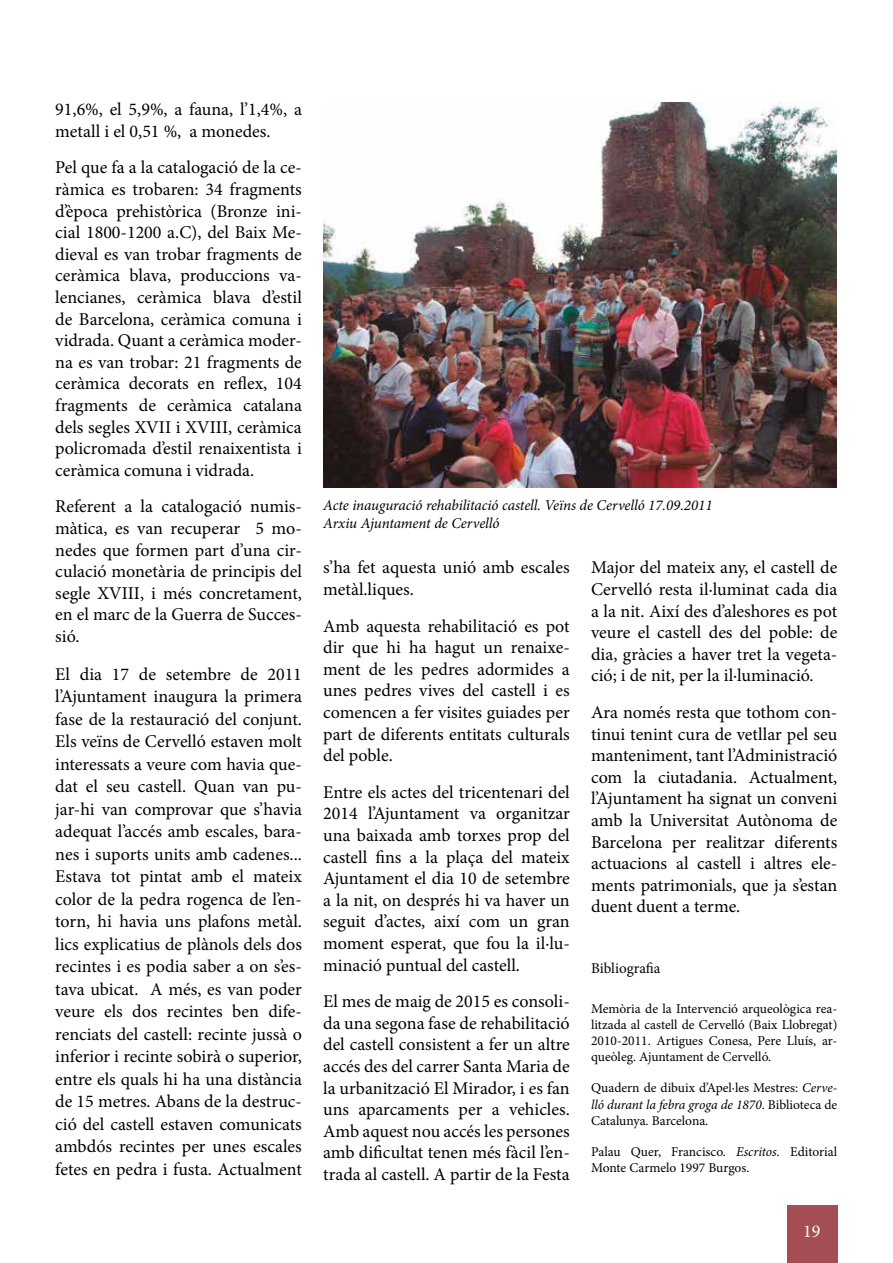
<style>
.page{position:relative;width:893px;height:1263px;background:#fff}
.page>*{position:absolute;margin:0;border:0;box-sizing:border-box;transform-origin:0 0}
.t1{font:18px/21.6px "Minion Pro";color:#000;text-align:justify}
.t2{font:18px "Minion Pro";color:#fff}
.t3{font:italic 15px/18px "Minion Pro";letter-spacing:-.005em;color:#000}
.t4{font:15px "Minion Pro";color:#000}
.t5{font:13.5px/16.2px "Minion Pro";color:#000;text-align:justify}
.s1{font-style:italic}
</style>
<div class="page">
<div style="left:787px;top:1205px;width:51px;height:58px;background:#a44d54"></div>
<img style="left:323px;top:102px;width:513px;height:385px">
<p class="t1" style="left:55px;top:99px;width:248px">91,6%, el 5,9%, a fauna, l’1,4%, a metall i el 0,51 %, a monedes.</p>
<p class="t1" style="left:55px;top:157px;width:248px">Pel que fa a la catalogació de la ce&shy;ràmica es trobaren: 34 fragments d’època prehistòrica (Bronze ini&shy;cial 1800-1200 a.C), del Baix Me&shy;dieval es van trobar fragments de ceràmica blava, produccions va&shy;lencianes, ceràmica blava d’estil de Barcelona, ceràmica comuna i vidrada. Quant a ceràmica moder&shy;na es van trobar: 21 fragments de ceràmica decorats en reflex, 104 fragments de ceràmica catalana dels segles XVII i XVIII, ceràmica policromada d’estil renaixentista i ceràmica comuna i vidrada.</p>
<p class="t1" style="left:55px;top:496px;width:248px">Referent a la catalogació numis&shy;màtica, es van recuperar 5 mo&shy;nedes que formen part d’una cir&shy;culació monetària de principis del segle XVIII, i més concretament, en el marc de la Guerra de Succes&shy;sió.</p>
<p class="t1" style="left:55px;top:663px;width:248px;line-height:22.5px">El dia 17 de setembre de 2011 l’Ajuntament inaugura la primera fase de la restauració del conjunt.<br>Els veïns de Cervelló estaven molt interessats a veure com havia que&shy;dat el seu castell. Quan van pu&shy;jar-hi van comprovar que s’havia adequat l’accés amb escales, bara&shy;nes i suports units amb cadenes...<br>Estava tot pintat amb el mateix color de la pedra rogenca de l’en&shy;torn, hi havia uns plafons metàl. lics explicatius de plànols dels dos recintes i es podia saber a on s’es&shy;tava ubicat. A més, es van poder veure els dos recintes ben dife&shy;renciats del castell: recinte jussà o inferior i recinte sobirà o superior, entre els quals hi ha una distància de 15 metres. Abans de la destruc&shy;ció del castell estaven comunicats ambdós recintes per unes escales fetes en pedra i fusta. Actualment</p>
<p class="t3" style="left:323px;top:496px;width:391px">Acte inauguració rehabilitació castell. Veïns de Cervelló 17.09.2011<br>Arxiu Ajuntament de Cervelló</p>
<p class="t1" style="left:323px;top:557px;width:248px">s’ha fet aquesta unió amb escales metàl.liques.</p>
<p class="t1" style="left:323px;top:615px;width:248px">Amb aquesta rehabilitació es pot dir que hi ha hagut un renaixe&shy;ment de les pedres adormides a unes pedres vives del castell i es comencen a fer visites guiades per part de diferents entitats culturals del poble.</p>
<p class="t1" style="left:323px;top:781px;width:248px">Entre els actes del tricentenari del 2014 l’Ajuntament va organitzar una baixada amb torxes prop del castell fins a la plaça del mateix Ajuntament el dia 10 de setembre a la nit, on després hi va haver un seguit d’actes, així com un gran moment esperat, que fou la il·lu&shy;minació puntual del castell.</p>
<p class="t1" style="left:323px;top:991px;width:248px">El mes de maig de 2015 es consoli&shy;da una segona fase de rehabilitació del castell consistent a fer un altre accés des del carrer Santa Maria de la urbanització El Mirador, i es fan uns aparcaments per a vehicles.<br>Amb aquest nou accés les persones amb dificultat tenen més fàcil l’en&shy;trada al castell. A partir de la Festa</p>
<p class="t1" style="left:591px;top:557px;width:248px">Major del mateix any, el castell de Cervelló resta il·luminat cada dia a la nit. Així des d’aleshores es pot veure el castell des del poble: de dia, gràcies a haver tret la vegeta&shy;ció; i de nit, per la il·luminació.</p>
<p class="t1" style="left:591px;top:701px;width:248px">Ara només resta que tothom con&shy;tinui tenint cura de vetllar pel seu manteniment, tant l’Administració com la ciutadania. Actualment, l’Ajuntament ha signat un conveni amb la Universitat Autònoma de Barcelona per realitzar diferents actuacions al castell i altres ele&shy;ments patrimonials, que ja s’estan duent duent a terme.</p>
<p class="t4" style="left:591px;top:958px;width:71px">Bibliografia</p>
<p class="t5" style="left:591px;top:1000px;width:248px">Memòria de la Intervenció arqueològica rea&shy;litzada al castell de Cervelló (Baix Llobregat)<br>2010-2011. Artigues Conesa, Pere Lluís, ar&shy;queòleg. Ajuntament de Cervelló.</p>
<p class="t5" style="left:591px;top:1080px;width:248px">Quadern de dibuix d’Apel·les Mestres: <span class="s1">Cerve&shy;lló durant la febra groga de 1870</span>. Biblioteca de Catalunya. Barcelona.</p>
<p class="t5" style="left:591px;top:1144px;width:248px">Palau Quer, Francisco. <span class="s1">Escritos.</span> Editorial<br>Monte Carmelo 1997 Burgos.</p>
<p class="t2" style="left:803px;top:1219px;width:19px">19</p>
</div>
